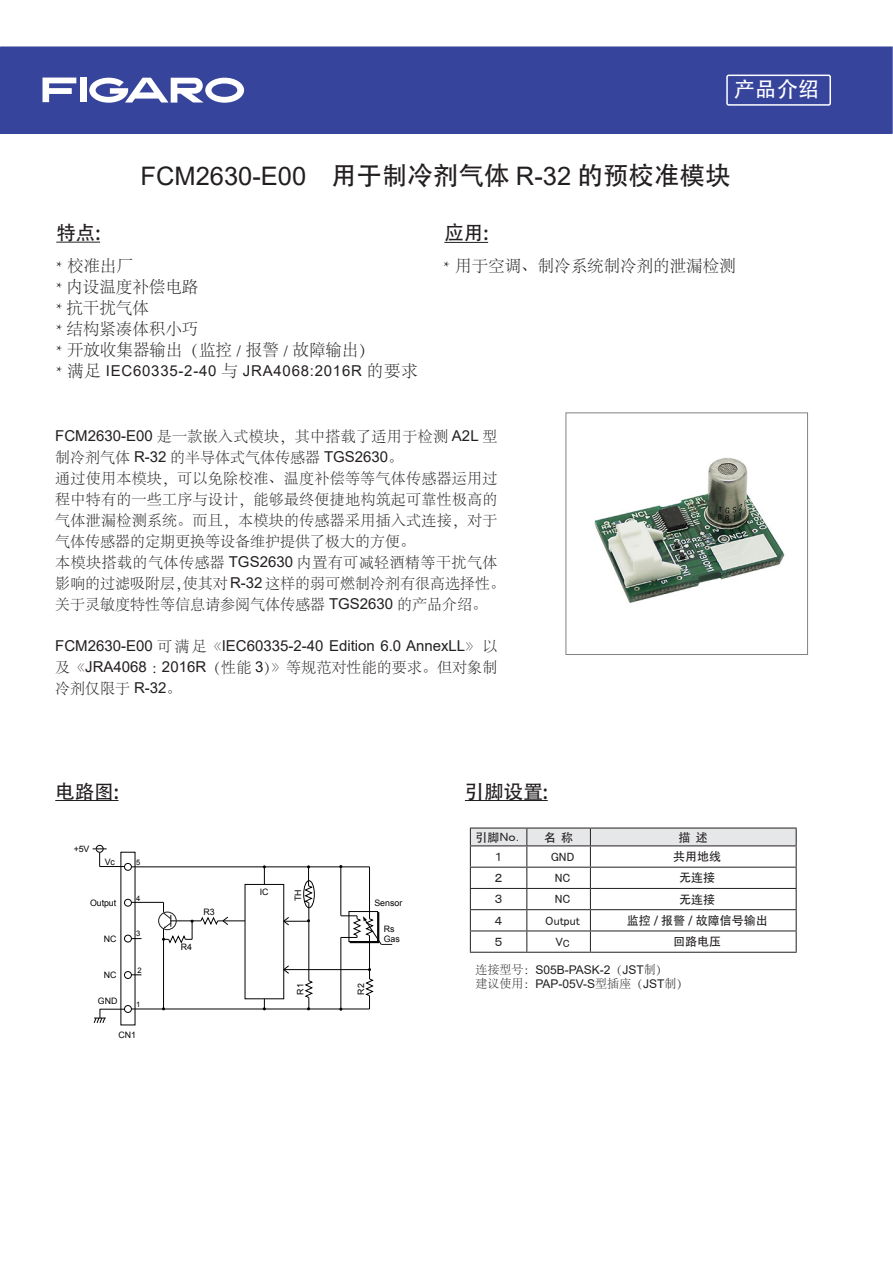
<style>
.page{position:relative;width:893px;height:1263px;background:#fff}
.page>*{position:absolute;margin:0;border:0;box-sizing:border-box;transform-origin:0 0}
.t1{font:25.5px "Arial";color:#231f20}
.t2{font:21px "Adobe Heiti Std";color:#fff}
.t3{font:19.5px "Adobe Heiti Std";color:#231f20}
.t4{font:300 16.5px "Adobe Song Std";color:#231f20}
.t5{font:300 15px/21px "Adobe Song Std";color:#231f20;text-align:justify}
.t6{font:15px/21.1px "Arial";color:#231f20;text-align:justify}
.t7{font:300 15px/21px "Adobe Song Std";letter-spacing:.025em;color:#231f20}
.t8{font:300 15px/21px "Adobe Song Std";letter-spacing:.03em;color:#231f20}
.t9{font:15px "Arial";letter-spacing:.05em;color:#231f20}
.t10{font:12px "Arial";color:#231f20}
.t11{font:12px "Adobe Heiti Std";color:#231f20}
.t12{font:12px "MS P Gothic";color:#231f20}
.t13{font:8.85px/9.3px "Arial";color:#030303}
.t14{font:7.65px "Arial";color:#030303}
.s1{font-family:"MS P Gothic"}
.s2{font-family:"Adobe Heiti Std"}
.s3{font-family:"Adobe Song Std";font-weight:300;font-size:16.5px}
.s4{font-family:"Arial";font-weight:400}
.s5{font-family:"Adobe Song Std";font-weight:300}
</style>
<div class="page">
<hr style="left:56px;top:242px;width:44px;height:1px;background:#231f20">
<hr style="left:55px;top:800px;width:64px;height:1px;background:#231f20">
<hr style="left:465px;top:800px;width:83px;height:1px;background:#231f20">
<hr style="left:444px;top:242px;width:44px;height:1px;background:#231f20">
<div style="left:1px;top:47px;width:891px;height:86px;background:#36449c"></div>
<svg style="left:42px;top:78px;width:202px;height:25px"></svg>
<img style="left:594px;top:458px;width:191px;height:145px">
<div style="left:566px;top:412px;width:242px;height:243px;border:1px solid #808285"></div>
<svg style="left:365px;top:978px;width:9px;height:31px"></svg>
<hr style="left:340px;top:866px;width:1px;height:50px;background:#030303">
<div style="left:350px;top:912px;width:29px;height:31px;border:1px solid #030303"></div>
<div style="left:349px;top:911px;width:29px;height:30px;background:#fff"></div>
<div style="left:349px;top:911px;width:29px;height:31px;border:1px solid #030303"></div>
<hr style="left:369px;top:935px;width:1px;height:44px;background:#030303">
<hr style="left:369px;top:867px;width:1px;height:52px;background:#030303">
<svg style="left:341px;top:915px;width:51px;height:30px"></svg>
<hr style="left:131px;top:866px;width:239px;height:1px;background:#030303">
<hr style="left:131px;top:1009px;width:239px;height:1px;background:#030303">
<div style="left:124px;top:863px;width:8px;height:8px;border:1px solid #030303;border-radius:50%"></div>
<div style="left:124px;top:899px;width:8px;height:7px;border:1px solid #030303;border-radius:50%"></div>
<div style="left:124px;top:935px;width:8px;height:7px;border:1px solid #030303;border-radius:50%"></div>
<div style="left:124px;top:971px;width:8px;height:8px;border:1px solid #030303;border-radius:50%"></div>
<div style="left:124px;top:1005px;width:8px;height:8px;border:1px solid #030303;border-radius:50%"></div>
<svg style="left:93px;top:848px;width:31px;height:19px"></svg>
<div style="left:96px;top:845px;width:7px;height:7px;border:1px solid #030303;border-radius:50%"></div>
<hr style="left:131px;top:902px;width:33px;height:1px;background:#030303">
<div style="left:158px;top:912px;width:19px;height:18px;border:1px solid #231f20;border-radius:50%"></div>
<hr style="left:284px;top:969px;width:86px;height:1px;background:#030303">
<svg style="left:263px;top:865px;width:3px;height:19px"></svg>
<svg style="left:263px;top:999px;width:3px;height:11px"></svg>
<svg style="left:304px;top:865px;width:9px;height:38px"></svg>
<hr style="left:308px;top:902px;width:1px;height:79px;background:#030303">
<hr style="left:341px;top:937px;width:1px;height:72px;background:#030303">
<hr style="left:163px;top:928px;width:1px;height:81px;background:#030303">
<svg style="left:304px;top:980px;width:9px;height:30px"></svg>
<svg style="left:93px;top:1009px;width:31px;height:15px"></svg>
<svg style="left:283px;top:965px;width:7px;height:9px"></svg>
<svg style="left:283px;top:916px;width:27px;height:10px"></svg>
<svg style="left:162px;top:902px;width:83px;height:42px"></svg>
<div style="left:303px;top:880px;width:12px;height:28px;border:1px solid #030303;border-radius:50%"></div>
<hr style="left:470px;top:827px;width:57px;height:1px;background:#231f20">
<hr style="left:527px;top:827px;width:63px;height:1px;background:#231f20">
<hr style="left:590px;top:827px;width:207px;height:1px;background:#231f20">
<svg style="left:470px;top:828px;width:327px;height:124px"></svg>
<hr style="left:470px;top:952px;width:57px;height:1px;background:#231f20">
<hr style="left:527px;top:952px;width:63px;height:1px;background:#231f20">
<hr style="left:590px;top:952px;width:207px;height:1px;background:#231f20">
<div style="left:726px;top:75px;width:105px;height:31px;border:2px solid #fff;border-radius:2px"></div>
<p class="t2" style="left:734px;top:77px;width:87px">产品介绍</p>
<p class="t3" style="left:56px;top:221px;width:45px">特点:</p>
<p class="t1" style="left:141px;top:158px;width:592px">FCM2630-E00 <span class="s1">　</span><span class="s2">用于制冷剂气体</span> R-32 <span class="s2">的预校准模块</span></p>
<p class="t3" style="left:444px;top:222px;width:45px">应用:</p>
<p class="t4" style="left:56px;top:257px;width:79px">* 校准出厂</p>
<p class="t4" style="left:56px;top:278px;width:144px">* 内设温度补偿电路</p>
<p class="t4" style="left:56px;top:299px;width:94px">* 抗干扰气体</p>
<p class="t4" style="left:56px;top:320px;width:144px">* 结构紧凑体积小巧</p>
<p class="t4" style="left:56px;top:341px;width:321px">* 开放收集器输出（监控 / 报警 / 故障输出(</p>
<p class="t9" style="left:56px;top:360px;width:364px"><span class="s3">* 满足</span> IEC60335-2-40 <span class="s3">与</span> JRA4068:2016R <span class="s3">的要求</span></p>
<p class="t4" style="left:443px;top:257px;width:294px">* 用于空调、制冷系统制冷剂的泄漏检测</p>
<p class="t7" style="left:55px;top:426px;width:444px"><span class="s4">FCM2630-E00</span> 是一款嵌入式模块，其中搭载了适用于检测 <span class="s4">A L2</span> 型制冷剂气体 <span class="s4">R-32</span> 的半导体式气体传感器 <span class="s4">TGS2630</span>。</p>
<p class="t5" style="left:55px;top:468px;width:444px">通过使用本模块，可以免除校准、温度补偿等等气体传感器运用过程中特有的一些工序与设计，能够最终便捷地构筑起可靠性极高的气体泄漏检测系统。而且，本模块的传感器采用插入式连接，对于气体传感器的定期更换等设备维护提供了极大的方便。</p>
<p class="t8" style="left:183px;top:552px;width:324px;text-indent:-128px">本模块搭载的气体传感器 <span class="s4">TGS2630</span> 内置有可减轻酒精等干扰气体使其对 <span class="s4">R-32</span> 这样的弱可燃制冷剂有很高选择性。</p>
<p class="t5" style="left:55px;top:573px;width:433px">影响的过滤吸附层，<br>关于灵敏度特性等信息请参阅气体传感器 <span class="s4">TGS2630</span> 的产品介绍。</p>
<p class="t6" style="left:55px;top:635px;width:444px">FCM2630-E00 <span class="s5">可满足《</span>IEC60335-2-40 Edition 6.0 AnnexLL<span class="s5">》以及《</span>JRA4068 <span class="s5">：</span>2016R<span class="s5">（性能</span> 3<span class="s5">）》等规范对性能的要求。但对象制冷剂仅限于</span> R-32<span class="s5">。</span></p>
<p class="t3" style="left:55px;top:780px;width:65px">电路图:</p>
<p class="t13" style="left:74px;top:845px;width:17px">+5V</p>
<p class="t13" style="left:105px;top:857px;width:12px">Vc</p>
<p class="t13" style="left:90px;top:898px;width:28px">Output</p>
<p class="t13" style="left:104px;top:934px;width:14px">NC</p>
<p class="t13" style="left:104px;top:970px;width:14px">NC</p>
<p class="t13" style="left:98px;top:996px;width:21px">GND</p>
<p class="t14" style="left:136px;top:857px;width:6px">5</p>
<p class="t14" style="left:136px;top:893px;width:6px">4</p>
<p class="t14" style="left:136px;top:928px;width:6px">3</p>
<p class="t14" style="left:137px;top:965px;width:6px">2</p>
<p class="t14" style="left:136px;top:999px;width:6px">1</p>
<p class="t13" style="left:118px;top:1030px;width:19px">CN1</p>
<p class="t13" style="left:181px;top:942px;width:13px">R4</p>
<p class="t13" style="left:203px;top:907px;width:13px">R3</p>
<p class="t13" style="left:260px;top:888px;width:10px">IC</p>
<p class="t13" style="left:293px;top:901px;width:13px;rotate:-90deg">TH</p>
<p class="t13" style="left:296px;top:995px;width:13px;rotate:-90deg">R1</p>
<p class="t13" style="left:374px;top:898px;width:30px">Sensor</p>
<p class="t13" style="left:384px;top:925px;width:18px">Rs<br>Gas</p>
<p class="t13" style="left:356px;top:995px;width:13px;rotate:-90deg">R2</p>
<p class="t3" style="left:465px;top:780px;width:84px">引脚设置:</p>
<p class="t12" style="left:475px;top:831px;width:50px"><span class="s2">引脚</span>Ｎｏ．</p>
<p class="t11" style="left:544px;top:831px;width:31px">名称</p>
<p class="t11" style="left:679px;top:831px;width:31px">描述</p>
<p class="t12" style="left:494px;top:850px;width:10px">１</p>
<p class="t12" style="left:543px;top:850px;width:33px">　GND</p>
<p class="t11" style="left:673px;top:849px;width:49px">共用地线</p>
<p class="t12" style="left:494px;top:872px;width:10px">２</p>
<p class="t12" style="left:547px;top:872px;width:25px">　NC</p>
<p class="t11" style="left:679px;top:871px;width:37px">无连接</p>
<p class="t12" style="left:494px;top:893px;width:10px">３</p>
<p class="t12" style="left:547px;top:893px;width:25px">　NC</p>
<p class="t11" style="left:679px;top:892px;width:37px">无连接</p>
<p class="t12" style="left:494px;top:914px;width:10px">４</p>
<p class="t12" style="left:537px;top:914px;width:44px">　Output</p>
<p class="t11" style="left:627px;top:913px;width:142px">监控 / 报警 / 故障信号输出</p>
<p class="t11" style="left:673px;top:934px;width:49px">回路电压</p>
<p class="t12" style="left:547px;top:935px;width:24px">　V<sub>C</sub></p>
<p class="t12" style="left:494px;top:935px;width:10px">５</p>
<p class="t10" style="left:475px;top:961px;width:194px"><span class="s5">连接型号：</span>S05B-PASK-2<span class="s5">（</span>JST<span class="s5">制(</span></p>
<p class="t10" style="left:475px;top:976px;width:215px"><span class="s5">建议使用：</span>PAP-05V-S<span class="s5">型插座（</span>JST<span class="s5">制(</span></p>
</div>
